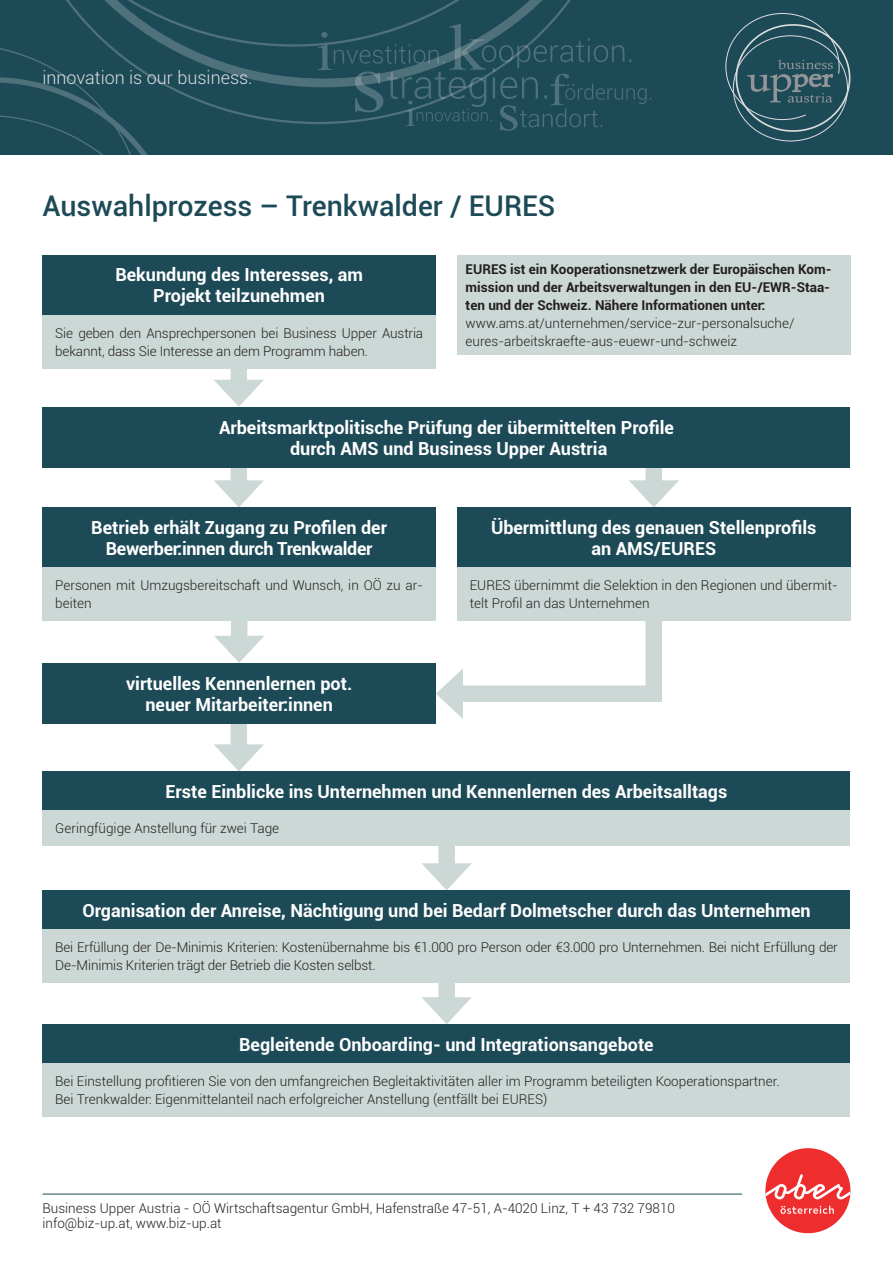
<style>
.page{position:relative;width:893px;height:1263px;background:#fff}
.page>*{position:absolute;margin:0;border:0;box-sizing:border-box;transform-origin:0 0}
.t1{font:500 28.5px "Roboto";color:#1d4a57}
.t2{font:700 18px/21px "Roboto";color:#fff;text-align:center}
.t3{font:700 18px/21px "Roboto";letter-spacing:-.02em;color:#fff;text-align:center}
.t4{font:300 18px "Roboto";color:#dcdddf}
.t5{font:300 13.5px/18px "Roboto";color:#231f20}
.t6{font:700 13.5px/18px "Roboto";color:#231f20;text-align:justify}
</style>
<div class="page">
<div style="left:438px;top:934px;width:17px;height:74px;background:#ccd8d6"></div>
<svg style="left:422px;top:997px;width:50px;height:27px"></svg>
<div style="left:645px;top:598px;width:17px;height:96px;background:#ccd8d6"></div>
<div style="left:452px;top:685px;width:202px;height:17px;background:#ccd8d6"></div>
<svg style="left:436px;top:669px;width:27px;height:50px"></svg>
<div style="left:231px;top:682px;width:16px;height:73px;background:#ccd8d6"></div>
<svg style="left:214px;top:744px;width:50px;height:27px"></svg>
<div style="left:438px;top:800px;width:17px;height:74px;background:#ccd8d6"></div>
<svg style="left:422px;top:863px;width:50px;height:27px"></svg>
<div style="left:231px;top:573px;width:16px;height:73px;background:#ccd8d6"></div>
<svg style="left:214px;top:636px;width:50px;height:27px"></svg>
<div style="left:645px;top:454px;width:17px;height:37px;background:#ccd8d6"></div>
<svg style="left:629px;top:480px;width:50px;height:27px"></svg>
<div style="left:231px;top:317px;width:16px;height:73px;background:#ccd8d6"></div>
<svg style="left:214px;top:380px;width:50px;height:27px"></svg>
<div style="left:231px;top:418px;width:16px;height:73px;background:#ccd8d6"></div>
<svg style="left:214px;top:480px;width:50px;height:27px"></svg>
<div style="left:43px;top:663px;width:393px;height:61px;background:#1d4a57"></div>
<div style="left:457px;top:255px;width:393px;height:99px;background:#ccd8d6"></div>
<div style="left:43px;top:407px;width:807px;height:61px;background:#1d4a57"></div>
<div style="left:43px;top:255px;width:393px;height:60px;background:#1d4a57"></div>
<div style="left:43px;top:315px;width:393px;height:54px;background:#ccd8d6"></div>
<div style="left:43px;top:507px;width:393px;height:60px;background:#1d4a57"></div>
<div style="left:43px;top:567px;width:393px;height:54px;background:#ccd8d6"></div>
<div style="left:43px;top:771px;width:807px;height:39px;background:#1d4a57"></div>
<div style="left:43px;top:810px;width:807px;height:36px;background:#ccd8d6"></div>
<div style="left:43px;top:890px;width:807px;height:39px;background:#1d4a57"></div>
<div style="left:43px;top:929px;width:807px;height:54px;background:#ccd8d6"></div>
<div style="left:43px;top:1024px;width:807px;height:39px;background:#1d4a57"></div>
<div style="left:43px;top:1063px;width:807px;height:54px;background:#ccd8d6"></div>
<div style="left:457px;top:507px;width:393px;height:60px;background:#1d4a57"></div>
<div style="left:457px;top:567px;width:393px;height:54px;background:#ccd8d6"></div>
<div style="left:0;top:0;width:893px;height:154px;background:#1d4a57"></div>
<svg style="left:0;top:0;width:651px;height:154px"></svg>
<svg style="left:725px;top:13px;width:115px;height:107px"></svg>
<hr style="left:43px;top:1194px;width:699px;height:1px;background:#1d4a57">
<div style="left:765px;top:1148px;width:85px;height:85px;background:#ee2d2e;border-radius:50%"></div>
<svg style="left:765px;top:1174px;width:85px;height:40px"></svg>
<p class="t4" style="left:43px;top:65px;width:212px">innovation is our business.</p>
<p class="t1" style="left:43px;top:186px;width:514px">Auswahlprozess – Trenkwalder / EURES</p>
<p class="t2" style="left:115px;top:264px;width:249px">Bekundung des Interesses, am<br>Projekt teilzunehmen</p>
<p class="t5" style="left:55px;top:324px;width:369px">Sie geben den Ansprechpersonen bei Business Upper Austria bekannt, dass Sie Interesse an dem Programm haben.</p>
<p class="t6" style="left:466px;top:259px;width:368px">EURES ist ein Kooperationsnetzwerk der Europäischen Kom&shy;mission und der Arbeitsverwaltungen in den EU-/EWR-Staa&shy;ten und der Schweiz. Nähere Informationen unter:</p>
<p class="t5" style="left:466px;top:314px;width:330px">www.ams.at/unternehmen/service-zur-personalsuche/ eures-arbeitskraefte-aus-euewr-und-schweiz</p>
<p class="t2" style="left:219px;top:416px;width:456px">Arbeitsmarktpolitische Prüfung der übermittelten Profile durch AMS und Business Upper Austria</p>
<p class="t3" style="left:91px;top:516px;width:297px">Betrieb erhält Zugang zu Profilen der<br>Bewerber:innen durch Trenkwalder</p>
<p class="t5" style="left:55px;top:576px;width:369px">Personen mit Umzugsbereitschaft und Wunsch, in OÖ zu ar&shy;beiten</p>
<p class="t2" style="left:126px;top:672px;width:228px">virtuelles Kennenlernen pot. neuer Mitarbeiter:innen</p>
<p class="t2" style="left:491px;top:516px;width:327px">Übermittlung des genauen Stellenprofils an AMS/EURES</p>
<p class="t5" style="left:470px;top:576px;width:369px">EURES übernimmt die Selektion in den Regionen und übermit&shy;telt Profil an das Unternehmen</p>
<p class="t2" style="left:166px;top:780px;width:563px">Erste Einblicke ins Unternehmen und Kennenlernen des Arbeitsalltags</p>
<p class="t5" style="left:55px;top:819px;width:225px">Geringfügige Anstellung für zwei Tage</p>
<p class="t2" style="left:82px;top:899px;width:730px">Organisation der Anreise, Nächtigung und bei Bedarf Dolmetscher durch das Unternehmen</p>
<p class="t5" style="left:55px;top:938px;width:784px">Bei Erfüllung der De-Minimis Kriterien: Kostenübernahme bis €1.000 pro Person oder €3.000 pro Unternehmen. Bei nicht Erfüllung der<br>De-Minimis Kriterien trägt der Betrieb die Kosten selbst.</p>
<p class="t2" style="left:239px;top:1033px;width:416px">Begleitende Onboarding- und Integrationsangebote</p>
<p class="t5" style="left:55px;top:1072px;width:726px">Bei Einstellung profitieren Sie von den umfangreichen Begleitaktivitäten aller im Programm beteiligten Kooperationspartner.</p>
<p class="t5" style="left:55px;top:1090px;width:494px">Bei Trenkwalder: Eigenmittelanteil nach erfolgreicher Anstellung (entfällt bei EURES)</p>
<p class="t5" style="left:43px;top:1199px;width:634px">Business Upper Austria - OÖ Wirtschaftsagentur GmbH, Hafenstraße 47-51, A-4020 Linz, T + 43 732 79810</p>
<p class="t5" style="left:43px;top:1214px;width:181px">info@biz-up.at, www.biz-up.at</p>
</div>
